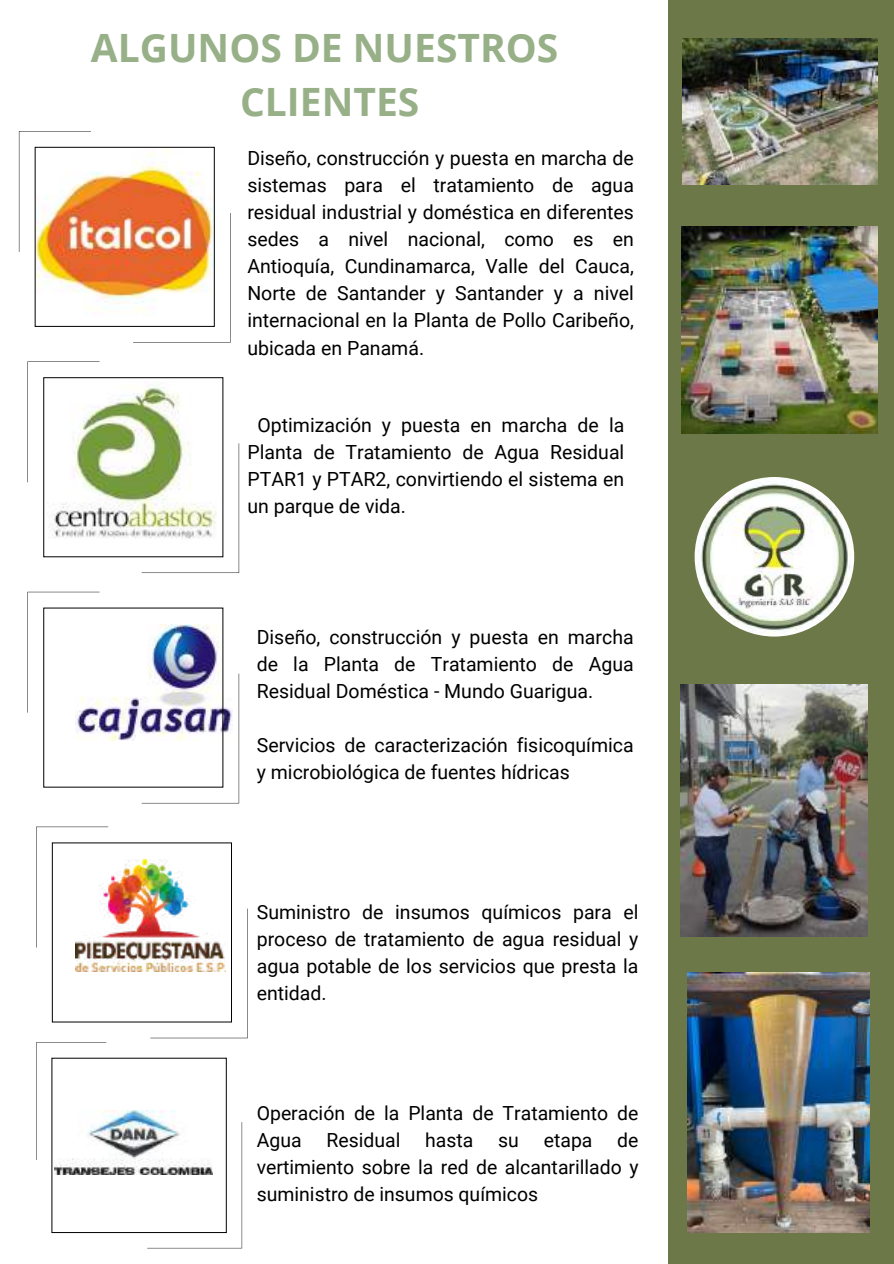
<style>
.page{position:relative;width:894px;height:1264px;background:#fff}
.page>*{position:absolute;margin:0;border:0;box-sizing:border-box;transform-origin:0 0}
.t1{font:700 39px/54px "Open Sans";color:#98b088;text-align:center}
.t2{font:19.5px/27px "Roboto";color:#000;text-align:justify}
.t3{font:19.35px/27px "Roboto";color:#000}
</style>
<div class="page">
<img style="left:37px;top:149px;width:175px;height:160px">
<img style="left:49px;top:386px;width:134px;height:152px">
<img style="left:76px;top:859px;width:115px;height:112px">
<img style="left:76px;top:624px;width:148px;height:116px">
<div style="left:35px;top:147px;width:179px;height:179px;border:1px solid #000"></div>
<img style="left:19px;top:131px;width:72px;height:121px">
<img style="left:133px;top:213px;width:82px;height:114px">
<div style="left:43px;top:377px;width:180px;height:180px;border:1px solid #000"></div>
<svg style="left:27px;top:361px;width:72px;height:121px"></svg>
<svg style="left:142px;top:443px;width:97px;height:130px"></svg>
<svg style="left:27px;top:592px;width:72px;height:120px"></svg>
<svg style="left:142px;top:673px;width:97px;height:130px"></svg>
<div style="left:52px;top:842px;width:180px;height:180px;border:1px solid #000"></div>
<svg style="left:36px;top:826px;width:72px;height:121px"></svg>
<svg style="left:150px;top:908px;width:98px;height:130px"></svg>
<div style="left:667px;top:0;width:226px;height:1263px;background:#6c7848"></div>
<img style="left:682px;top:38px;width:195px;height:146px">
<img style="left:681px;top:227px;width:196px;height:207px">
<img style="left:55px;top:1110px;width:120px;height:64px">
<svg style="left:36px;top:1042px;width:70px;height:117px"></svg>
<svg style="left:147px;top:1122px;width:95px;height:126px"></svg>
<img style="left:694px;top:477px;width:160px;height:159px;border-radius:50%">
<img style="left:680px;top:684px;width:187px;height:252px">
<img style="left:687px;top:972px;width:181px;height:260px">
<h1 class="t1" style="left:91px;top:20px;width:469px">ALGUNOS DE NUESTROS<br>CLIENTES</h1>
<p class="t2" style="left:247px;top:145px;width:388px">Diseño, construcción y puesta en marcha de sistemas para el tratamiento de agua residual industrial y doméstica en diferentes sedes a nivel nacional, como es en Antioquía, Cundinamarca, Valle del Cauca, Norte de Santander y Santander y a nivel internacional en la Planta de Pollo Caribeño, ubicada en Panamá.</p>
<p class="t2" style="left:247px;top:412px;width:378px;text-indent:10px">Optimización y puesta en marcha de la Planta de Tratamiento de Agua Residual PTAR1 y PTAR2, convirtiendo el sistema en un parque de vida.</p>
<p class="t2" style="left:257px;top:623px;width:378px">Diseño, construcción y puesta en marcha de la Planta de Tratamiento de Agua Residual Doméstica - Mundo Guarigua.</p>
<p class="t2" style="left:257px;top:731px;width:378px">Servicios de caracterización fisicoquímica y microbiológica de fuentes hídricas</p>
<p class="t2" style="left:257px;top:898px;width:383px">Suministro de insumos químicos para el proceso de tratamiento de agua residual y agua potable de los servicios que presta la entidad.</p>
<p class="t3" style="left:257px;top:1099px;width:383px">Operación de la Planta de Tratamiento de<br>Agua</p>
<p class="t3" style="left:257px;top:1126px;width:383px;text-align:justify;text-indent:360px">de vertimiento sobre la red de alcantarillado y suministro de insumos químicos</p>
<p class="t3" style="left:326px;top:1126px;width:75px">Residual</p>
<p class="t3" style="left:425px;top:1126px;width:50px">hasta</p>
<p class="t3" style="left:498px;top:1126px;width:22px">su</p>
<p class="t3" style="left:543px;top:1126px;width:50px">etapa</p>
</div>
